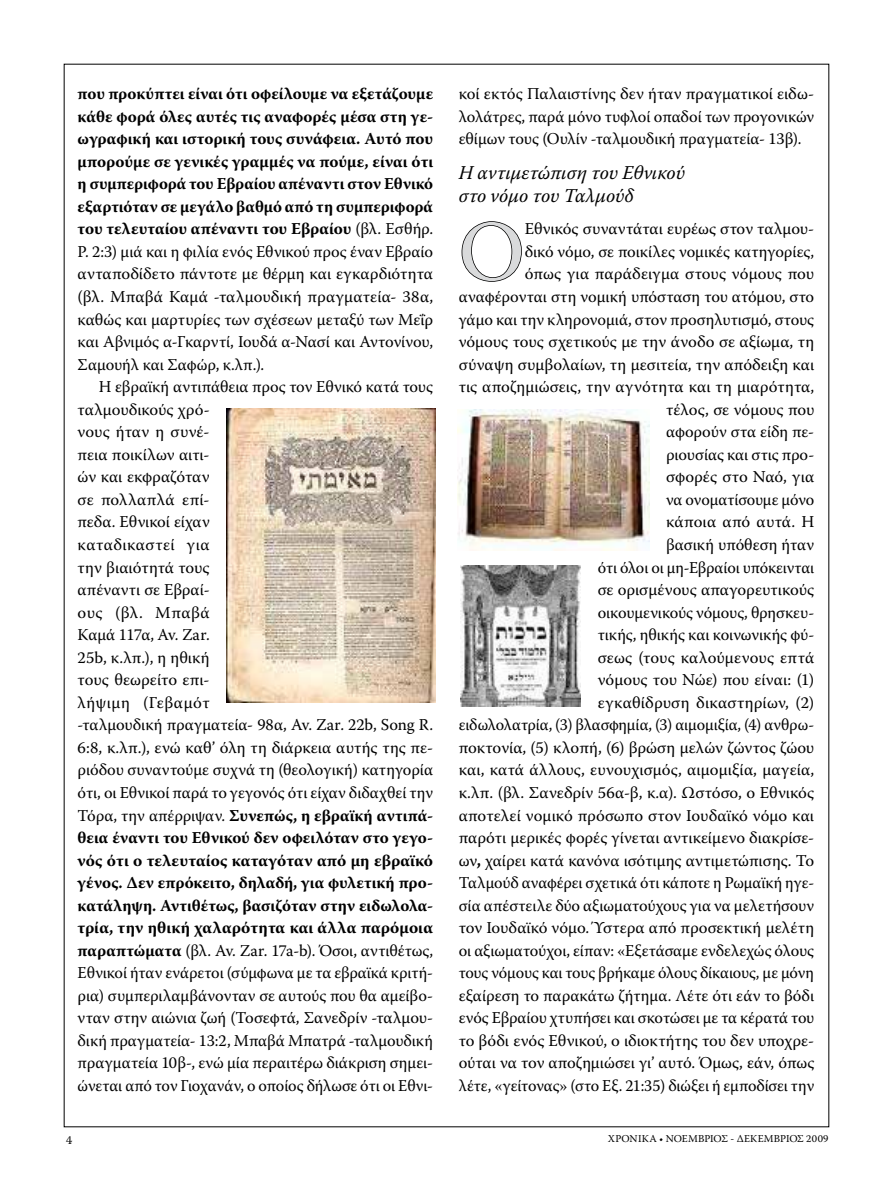
<style>
.page{position:relative;width:893px;height:1191px;background:#fff}
.page>*{position:absolute;margin:0;border:0;box-sizing:border-box;transform-origin:0 0}
.t1{font:84.9px "Warnock Pro";color:#d9dadb}
.t2{font:italic 19.5px/23.4px "Warnock Pro";letter-spacing:-.005em;color:#000}
.t3{font:16.5px/22.5px "Warnock Pro";color:#000}
.t4{font:700 16.5px/22.5px "Warnock Pro";letter-spacing:-.005em;color:#000;text-align:justify}
.t5{font:12px "Warnock Pro";color:#000}
.t6{font:10.5px "Warnock Pro";letter-spacing:.02em;color:#000}
.s1{font-weight:400}
.s2{font-weight:700}
</style>
<div class="page">
<svg style="left:461px;top:221px;width:60px;height:61px"></svg>
<img style="left:457px;top:410px;width:192px;height:141px">
<img style="left:461px;top:565px;width:120px;height:141px">
<img style="left:227px;top:408px;width:208px;height:294px">
<p class="t4" style="left:78px;top:82px;width:357px">που προκύπτει είναι ότι οφείλουμε να εξετάζουμε κάθε φορά όλες αυτές τις αναφορές μέσα στη γε&shy;ωγραφική και ιστορική τους συνάφεια. Αυτό που μπορούμε σε γενικές γραμμές να πούμε, είναι ότι η συμπεριφορά του Εβραίου απέναντι στον Εθνικό εξαρτιόταν σε μεγάλο βαθμό από τη συμπεριφορά του τελευταίου απέναντι του Εβραίου <span class="s1">(βλ. Εσθήρ.<br>Ρ. 2:3) μιά και η φιλία ενός Εθνικού προς έναν Εβραίο ανταποδίδετο πάντοτε με θέρμη και εγκαρδιότητα (βλ. Μπαβά Καμά -ταλμουδική πραγματεία- 38α, καθώς και μαρτυρίες των σχέσεων μεταξύ των Μεΐρ και Αβνιμός α-Γκαρντί, Ιουδά α-Νασί και Αντονίνου, Σαμουήλ και Σαφώρ, κ.λπ.).</span></p>
<p class="t3" style="left:78px;top:375px;width:357px;text-indent:21px">Η εβραϊκή αντιπάθεια προς τον Εθνικό κατά τους ταλμουδικούς χρό-<br>νους ήταν η συνέ-<br>πεια ποικίλων αιτι-<br>ών και εκφραζόταν<br>σε πολλαπλά επί-<br>πεδα. Εθνικοί είχαν<br>καταδικαστεί για<br>την βιαιότητά τους<br>απέναντι σε Εβραί-<br>ους (βλ. Μπαβά<br>Καμά 117α, Av. Zar.<br>25b, κ.λπ.), η ηθική<br>τους θεωρείτο επι-<br>λήψιμη (Γεβαμότ<br>-ταλμουδική πραγματεία- 98α, Av. Zar. 22b, Song R.<br>6:8, κ.λπ.), ενώ καθ’ όλη τη διάρκεια αυτής της πε&shy;ριόδου συναντούμε συχνά τη (θεολογική) κατηγορία ότι, οι Εθνικοί παρά το γεγονός ότι είχαν διδαχθεί την Τόρα, την απέρριψαν. <span class="s2">Συνεπώς, η εβραϊκή αντιπά&shy;θεια έναντι του Εθνικού δεν οφειλόταν στο γεγο&shy;νός ότι ο τελευταίος καταγόταν από μη εβραϊκό γένος. Δεν επρόκειτο, δηλαδή, για φυλετική προ&shy;κατάληψη. Αντιθέτως, βασιζόταν στην ειδωλολα&shy;τρία, την ηθική χαλαρότητα και άλλα παρόμοια παραπτώματα</span> (βλ. Av. Zar. 17a-b). Όσοι, αντιθέτως, Εθνικοί ήταν ενάρετοι (σύμφωνα με τα εβραϊκά κριτή&shy;ρια) συμπεριλαμβάνονταν σε αυτούς που θα αμείβο&shy;νταν στην αιώνια ζωή (Τοσεφτά, Σανεδρίν -ταλμου&shy;δική πραγματεία- 13:2, Μπαβά Μπατρά -ταλμουδική πραγματεία 10β-, ενώ μία περαιτέρω διάκριση σημει&shy;ώνεται από τον Γιοχανάν, ο οποίος δήλωσε ότι οι Εθνι-</p>
<p class="t3" style="left:459px;top:82px;width:357px;text-align:justify">κοί εκτός Παλαιστίνης δεν ήταν πραγματικοί ειδω&shy;λολάτρες, παρά μόνο τυφλοί οπαδοί των προγονικών εθίμων τους (Ουλίν -ταλμουδική πραγματεία- 13β).</p>
<p class="t2" style="left:459px;top:160px;width:228px">Η αντιμετώπιση του Εθνικού στο νόμο του Ταλμούδ</p>
<h1 class="t1" style="left:459px;top:200px;width:67px">Ο</h1>
<p class="t3" style="left:459px;top:217px;width:357px;text-align:right">Εθνικός συναντάται ευρέως στον ταλμου-<br>δικό νόμο, σε ποικίλες νομικές κατηγορίες,<br>όπως για παράδειγμα στους νόμους που αναφέρονται στη νομική υπόσταση του ατόμου, στο γάμο και την κληρονομιά, στον προσηλυτισμό, στους νόμους τους σχετικούς με την άνοδο σε αξίωμα, τη σύναψη συμβολαίων, τη μεσιτεία, την απόδειξη και τις αποζημιώσεις, την αγνότητα και τη μιαρότητα, τέλος, σε νόμους που<br>αφορούν στα είδη πε-<br>ριουσίας και στις προ-<br>σφορές στο Ναό, για<br>να ονοματίσουμε μόνο<br>κάποια από αυτά. Η<br>βασική υπόθεση ήταν<br>ότι όλοι οι μη-Εβραίοι υπόκεινται<br>σε ορισμένους απαγορευτικούς<br>οικουμενικούς νόμους, θρησκευ-<br>τικής, ηθικής και κοινωνικής φύ-<br>σεως (τους καλούμενους επτά<br>νόμους του Νώε) που είναι: (1)<br>εγκαθίδρυση δικαστηρίων, (2)<br>ειδωλολατρία, (3) βλασφημία, (3) αιμομιξία, (4) ανθρω&shy;ποκτονία, (5) κλοπή, (6) βρώση μελών ζώντος ζώου και, κατά άλλους, ευνουχισμός, αιμομιξία, μαγεία, κ.λπ. (βλ. Σανεδρίν 56α-β, κ.α). Ωστόσο, ο Εθνικός αποτελεί νομικό πρόσωπο στον Ιουδαϊκό νόμο και παρότι μερικές φορές γίνεται αντικείμενο διακρίσε&shy;ων<span class="s2">,</span> χαίρει κατά κανόνα ισότιμης αντιμετώπισης. Το Ταλμούδ αναφέρει σχετικά ότι κάποτε η Ρωμαϊκή ηγε&shy;σία απέστειλε δύο αξιωματούχους για να μελετήσουν τον Ιουδαϊκό νόμο. Ύστερα από προσεκτική μελέτη οι αξιωματούχοι, είπαν: «Εξετάσαμε ενδελεχώς όλους τους νόμους και τους βρήκαμε όλους δίκαιους, με μόνη εξαίρεση το παρακάτω ζήτημα. Λέτε ότι εάν το βόδι ενός Εβραίου χτυπήσει και σκοτώσει με τα κέρατά του το βόδι ενός Εθνικού, ο ιδιοκτήτης του δεν υποχρε&shy;ούται να τον αποζημιώσει γι’ αυτό. Όμως, εάν, όπως λέτε, «γείτονας» (στο Εξ. 21:35) διώξει ή εμποδίσει την</p>
<p class="t5" style="left:66px;top:1132px;width:8px">4</p>
<p class="t6" style="left:608px;top:1132px;width:222px">ΧΡΟΝΙΚΑ • ΝΟΕΜΒΡΙΟΣ - ΔΕΚΕΜΒΡΙΟΣ 2009</p>
</div>
